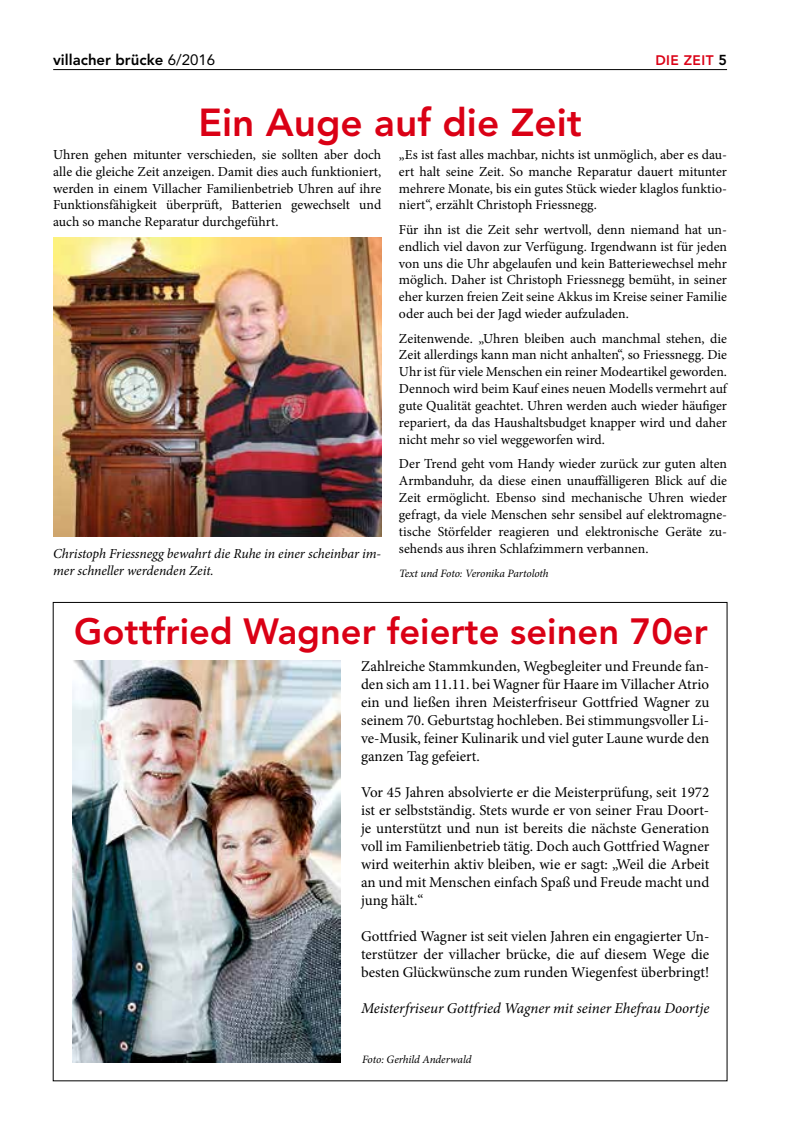
<style>
.page{position:relative;width:798px;height:1134px;background:#fff}
.page>*{position:absolute;margin:0;border:0;box-sizing:border-box;transform-origin:0 0}
.t1{font:800 38.75px "Avenir";color:#da0015}
.t2{font:800 36.25px "Avenir";color:#da0015}
.t3{font:15px/18px "Minion Pro";color:#000;text-align:justify}
.t4{font:italic 15px "Minion Pro";color:#000}
.t5{font:800 15px "Avenir";color:#000}
.t6{font:13.75px/16.9px "Minion Pro";color:#000;text-align:justify}
.t7{font:italic 13.75px/16.9px "Minion Pro";letter-spacing:-.005em;color:#000}
.t8{font:800 13.75px "Avenir";letter-spacing:.03em;color:#da0015}
.t9{font:italic 11.25px "Minion Pro";letter-spacing:-.01em;color:#000}
.s1{font-weight:400}
.s2{font-size:14.38px;color:#000}
</style>
<div class="page">
<hr style="left:53px;top:69px;width:673px;height:1px;background:#000">
<img style="left:53px;top:237px;width:328px;height:300px">
<img style="left:73px;top:660px;width:267px;height:402px">
<p class="t5" style="left:53px;top:50px;width:163px">villacher brücke <span class="s1">6/2016</span></p>
<p class="t8" style="left:655px;top:52px;width:73px">DIE ZEIT <span class="s2">5</span></p>
<h1 class="t1" style="left:198px;top:99px;width:385px">Ein Auge auf die Zeit</h1>
<p class="t6" style="left:53px;top:146px;width:329px">Uhren gehen mitunter verschieden, sie sollten aber doch alle die gleiche Zeit anzeigen. Damit dies auch funktioniert, werden in einem Villacher Familienbetrieb Uhren auf ihre Funktionsfähigkeit überprüft, Batterien gewechselt und auch so manche Reparatur durchgeführt.</p>
<p class="t6" style="left:399px;top:146px;width:329px">„Es ist fast alles machbar, nichts ist unmöglich, aber es dau&shy;ert halt seine Zeit. So manche Reparatur dauert mitunter mehrere Monate, bis ein gutes Stück wieder klaglos funktio&shy;niert“, erzählt Christoph Friessnegg.</p>
<p class="t6" style="left:399px;top:221px;width:329px">Für ihn ist die Zeit sehr wertvoll, denn niemand hat un&shy;endlich viel davon zur Verfügung. Irgendwann ist für jeden von uns die Uhr abgelaufen und kein Batteriewechsel mehr möglich. Daher ist Christoph Friessnegg bemüht, in seiner eher kurzen freien Zeit seine Akkus im Kreise seiner Familie oder auch bei der Jagd wieder aufzuladen.</p>
<p class="t6" style="left:399px;top:330px;width:329px">Zeitenwende. „Uhren bleiben auch manchmal stehen, die Zeit allerdings kann man nicht anhalten“, so Friessnegg. Die Uhr ist für viele Menschen ein reiner Modeartikel geworden.<br>Dennoch wird beim Kauf eines neuen Modells vermehrt auf gute Qualität geachtet. Uhren werden auch wieder häufiger repariert, da das Haushaltsbudget knapper wird und daher nicht mehr so viel weggeworfen wird.</p>
<p class="t6" style="left:399px;top:455px;width:329px">Der Trend geht vom Handy wieder zurück zur guten alten Armbanduhr, da diese einen unauffälligeren Blick auf die Zeit ermöglicht. Ebenso sind mechanische Uhren wieder gefragt, da viele Menschen sehr sensibel auf elektromagne&shy;tische Störfelder reagieren und elektronische Geräte zu&shy;sehends aus ihren Schlafzimmern verbannen.</p>
<p class="t9" style="left:399px;top:566px;width:151px">Text und Foto: Veronika Partoloth</p>
<p class="t7" style="left:53px;top:545px;width:329px">Christoph Friessnegg bewahrt die Ruhe in einer scheinbar im&shy;mer schneller werdenden Zeit.</p>
<h2 class="t2" style="left:74px;top:610px;width:634px">Gottfried Wagner feierte seinen 70er</h2>
<p class="t3" style="left:361px;top:657px;width:349px">Zahlreiche Stammkunden, Wegbegleiter und Freunde fan&shy;den sich am 11.11. bei Wagner für Haare im Villacher Atrio ein und ließen ihren Meisterfriseur Gottfried Wagner zu seinem 70. Geburtstag hochleben. Bei stimmungsvoller Li&shy;ve-Musik, feiner Kulinarik und viel guter Laune wurde den ganzen Tag gefeiert.</p>
<p class="t3" style="left:361px;top:783px;width:349px">Vor 45 Jahren absolvierte er die Meisterprüfung, seit 1972 ist er selbstständig. Stets wurde er von seiner Frau Doort&shy;je unterstützt und nun ist bereits die nächste Generation voll im Familienbetrieb tätig. Doch auch Gottfried Wagner wird weiterhin aktiv bleiben, wie er sagt: „Weil die Arbeit an und mit Menschen einfach Spaß und Freude macht und jung hält.“</p>
<p class="t3" style="left:361px;top:927px;width:349px">Gottfried Wagner ist seit vielen Jahren ein engagierter Un&shy;terstützer der villacher brücke, die auf diesem Wege die besten Glückwünsche zum runden Wiegenfest überbringt!</p>
<p class="t4" style="left:361px;top:998px;width:349px">Meisterfriseur Gottfried Wagner mit seiner Ehefrau Doortje</p>
<p class="t9" style="left:362px;top:1051px;width:111px">Foto: Gerhild Anderwald</p>
</div>
